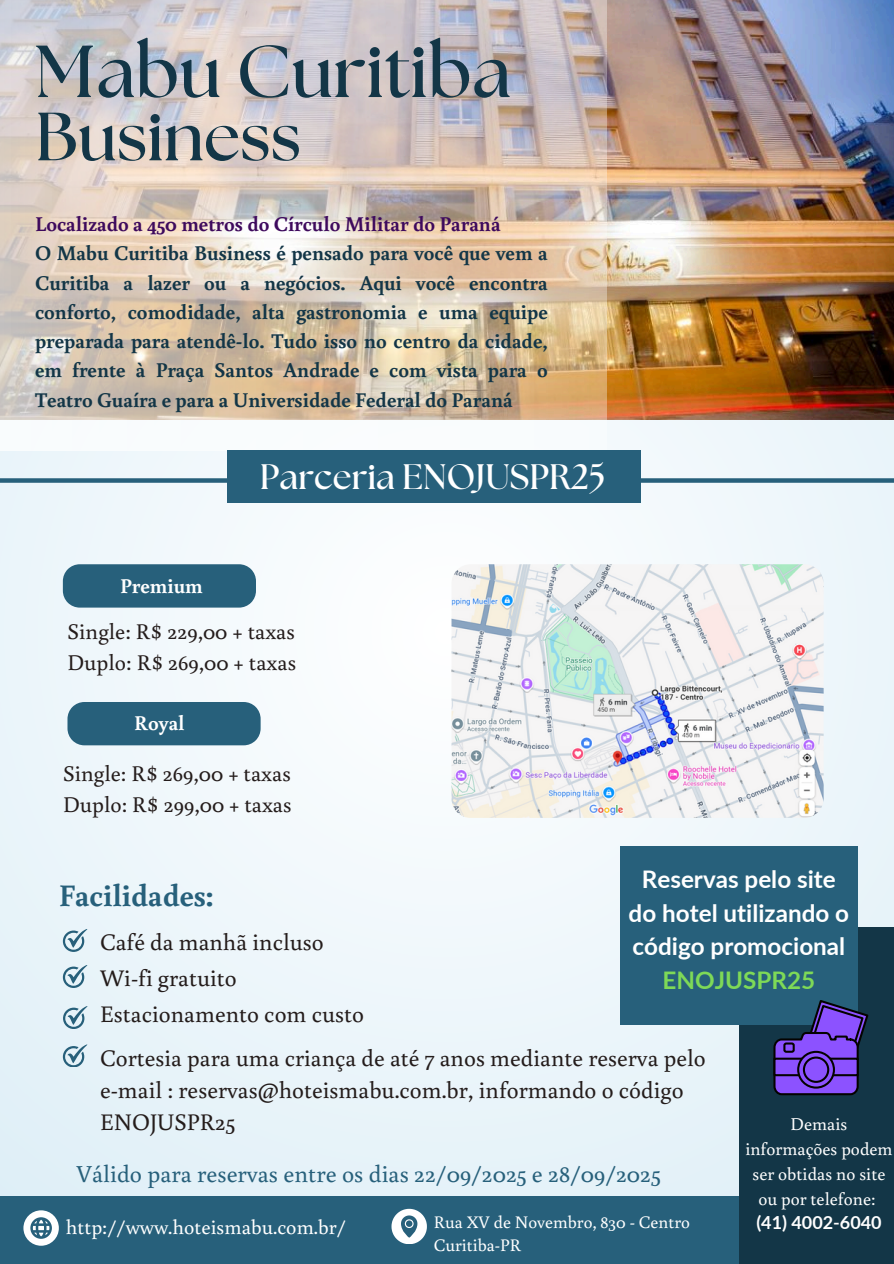
<style>
.page{position:relative;width:894px;height:1264px;background:#fff}
.page>*{position:absolute;margin:0;border:0;box-sizing:border-box;transform-origin:0 0}
.t1{font:700 73.35px "The Seasons";color:#133647}
.t2{font:700 67.95px "The Seasons";color:#133647}
.t3{font:700 35.4px "The Seasons";color:#fff}
.t4{font:700 31.35px "Buenard";color:#27607b}
.t5{font:24.3px "Buenard";color:#27607b}
.t6{font:700 24.15px/33.8px "Lato";color:#fff;text-align:center}
.t7{font:23.7px/32.2px "Buenard";color:#241c1b}
.t8{font:22.5px/31.3px "Buenard";color:#241c1b}
.t9{font:700 21px/29.2px "Buenard";color:#133647}
.t10{font:700 21px "Buenard";color:#fff}
.t11{font:20.55px "Buenard";color:#fff}
.t12{font:18px/24.8px "Buenard";color:#fff;text-align:center}
.t13{font:700 18px "Lato";color:#fff}
.t14{font:17.55px/23.7px "Buenard";color:#fff}
.s1{color:#3e0a5d}
.s2{color:#7ed957}
</style>
<div class="page">
<div style="left:0;top:0;width:893px;height:1263px;background:linear-gradient(to right,#edf6fb,#eef6fb)"></div>
<img style="left:606px;top:0;width:287px;height:419px">
<svg style="left:0;top:0;width:606px;height:450px;background:#d8cabe"></svg>
<div style="left:0;top:1196px;width:893px;height:67px;background:#27607b"></div>
<svg style="left:23px;top:1210px;width:35px;height:35px"></svg>
<svg style="left:391px;top:1208px;width:35px;height:35px"></svg>
<div style="left:0;top:478px;width:279px;height:5px;background:#27607b"></div>
<div style="left:614px;top:478px;width:279px;height:5px;background:#27607b"></div>
<div style="left:227px;top:450px;width:413px;height:53px;background:#27607b"></div>
<img style="left:451px;top:564px;width:372px;height:253px">
<div style="left:63px;top:564px;width:193px;height:43px;background:#27607b"></div>
<div style="left:67px;top:702px;width:193px;height:43px;background:#27607b"></div>
<div style="left:738px;top:927px;width:155px;height:336px;background:#133647"></div>
<div style="left:620px;top:846px;width:237px;height:178px;background:#27607b"></div>
<svg style="left:63px;top:928px;width:24px;height:23px"></svg>
<svg style="left:63px;top:964px;width:24px;height:23px"></svg>
<svg style="left:63px;top:1044px;width:24px;height:22px"></svg>
<svg style="left:773px;top:999px;width:94px;height:96px"></svg>
<div style="left:774px;top:1058px;width:83px;height:17px;background:#8c52ff"></div>
<div style="left:773px;top:1057px;width:85px;height:19px;border:2px solid #040200"></div>
<svg style="left:798px;top:1051px;width:35px;height:36px"></svg>
<div style="left:797px;top:1050px;width:37px;height:38px;border:2px solid #040200;border-radius:50%"></div>
<div style="left:803px;top:1057px;width:25px;height:24px;background:#8c52ff;border-radius:50%"></div>
<div style="left:802px;top:1056px;width:27px;height:26px;border:2px solid #040200;border-radius:50%"></div>
<div style="left:784px;top:1043px;width:9px;height:8px;background:#8c52ff;border-radius:2px"></div>
<div style="left:783px;top:1042px;width:11px;height:10px;border:2px solid #040200;border-radius:2px"></div>
<svg style="left:63px;top:1006px;width:24px;height:22px"></svg>
<p class="t1" style="left:35px;top:38px;width:477px">Mabu Curitiba</p>
<h6 class="t2" style="left:35px;top:106px;width:267px">Business</h6>
<p class="t9" style="left:35px;top:208px;width:514px"><span class="s1">Localizado a 450 metros do Círculo Militar do Paraná<br></span>O Mabu Curitiba Business é pensado para você que vem a Curitiba a lazer ou a negócios. Aqui você encontra conforto, comodidade, alta gastronomia e uma equipe preparada para atendê-lo. Tudo isso no centro da cidade, em frente à Praça Santos Andrade e com vista para o Teatro Guaíra e para a Universidade Federal do Paraná</p>
<h6 class="t10" style="left:120px;top:571px;width:84px">Premium</h6>
<h5 class="t3" style="left:260px;top:460px;width:347px">Parceria ENOJUSPR25</h5>
<h4 class="t8" style="left:67px;top:614px;width:230px">Single: R$ 229,00 + taxas<br>Duplo: R$ 269,00 + taxas</h4>
<h5 class="t10" style="left:134px;top:708px;width:52px">Royal</h5>
<p class="t8" style="left:63px;top:756px;width:230px">Single: R$ 269,00 + taxas<br>Duplo: R$ 299,00 + taxas</p>
<h3 class="t4" style="left:59px;top:873px;width:156px">Facilidades:</h3>
<h6 class="t7" style="left:100px;top:925px;width:225px">Café da manhã incluso</h6>
<p class="t7" style="left:100px;top:961px;width:138px">Wi-fi gratuito</p>
<p class="t7" style="left:100px;top:996px;width:265px">Estacionamento com custo</p>
<p class="t6" style="left:628px;top:861px;width:222px">Reservas pelo site do hotel utilizando o código promocional<br><span class="s2">ENOJUSPR25</span></p>
<h1 class="t7" style="left:100px;top:1040px;width:607px">Cortesia para uma criança de até 7 anos mediante reserva pelo e-mail : reservas@hoteismabu.com.br, informando o código<br>ENOJUSPR25</h1>
<p class="t5" style="left:76px;top:1157px;width:585px">Válido para reservas entre os dias 22/09/2025 e 28/09/2025</p>
<h2 class="t11" style="left:66px;top:1212px;width:281px">http://www.hoteismabu.com.br/</h2>
<p class="t14" style="left:433px;top:1208px;width:257px">Rua XV de Novembro, 830 - Centro<br>Curitiba-PR</p>
<p class="t12" style="left:745px;top:1111px;width:149px">Demais informações podem ser obtidas no site ou por telefone:</p>
<p class="t13" style="left:756px;top:1211px;width:127px">(41) 4002-6040</p>
</div>
